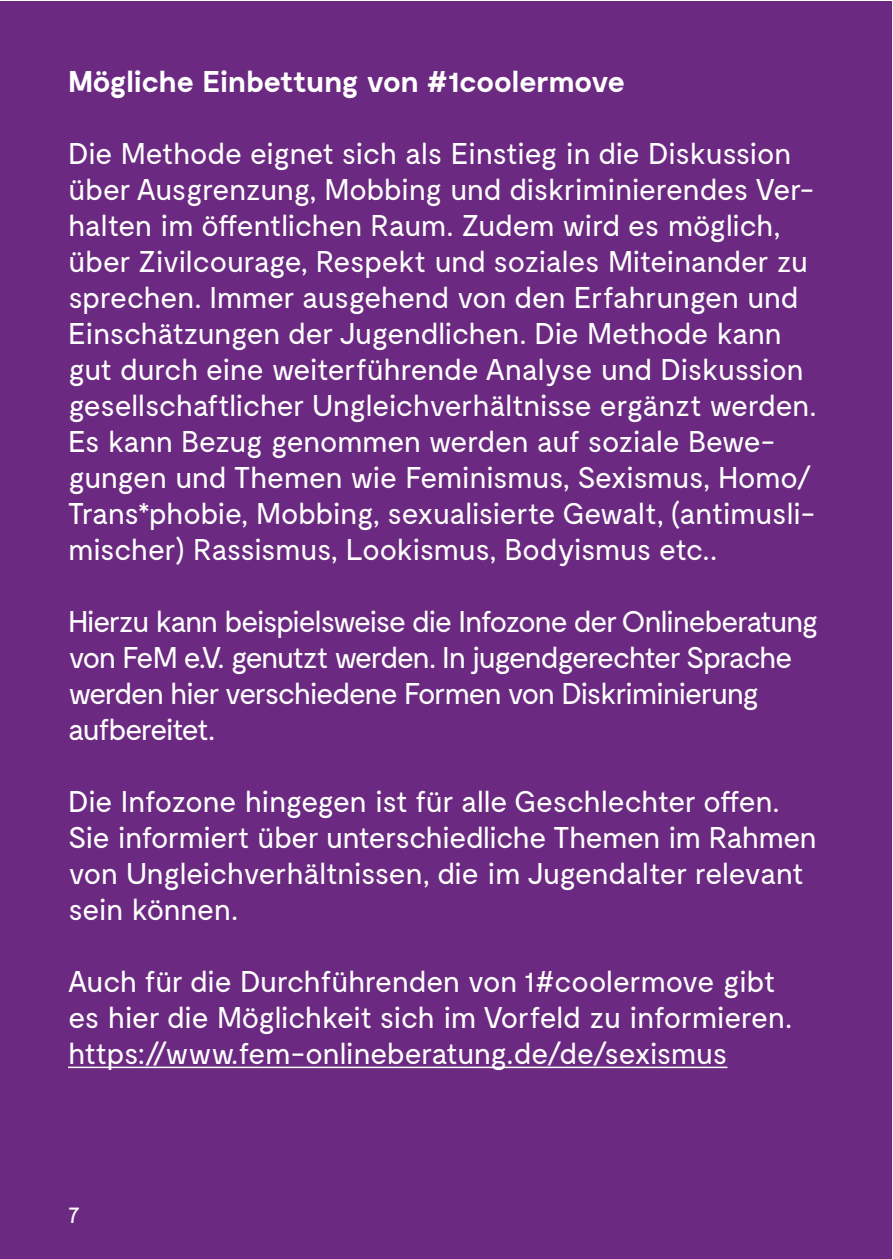
<style>
.page{position:relative;width:893px;height:1259px;background:#fff}
.page>*{position:absolute;margin:0;border:0;box-sizing:border-box;transform-origin:0 0}
.t1{font:30px/36px "Moderat";letter-spacing:-.03em;color:#fff}
.t2{font:30px/36px "Moderat";letter-spacing:-.055em;color:#fff}
.t3{font:700 30px "Moderat";letter-spacing:-.025em;color:#fff}
.t4{font:24px "Moderat";color:#fff}
</style>
<div class="page">
<div style="left:0;top:2px;width:891px;height:1257px;background:#6c2981"></div>
<hr style="left:68px;top:1066px;width:659px;height:2px;background:#fff">
<p class="t3" style="left:68px;top:64px;width:559px">Mögliche Einbettung von #1coolermove</p>
<p class="t1" style="left:68px;top:137px;width:750px">Die Methode eignet sich als Einstieg in die Diskussion über Ausgrenzung, Mobbing und diskriminierendes Ver&shy;halten im öffentlichen Raum. Zudem wird es möglich, über Zivilcourage, Respekt und soziales Miteinander zu sprechen. Immer ausgehend von den Erfahrungen und Einschätzungen der Jugendlichen. Die Methode kann gut durch eine weiterführende Analyse und Diskussion gesellschaftlicher Ungleichverhältnisse ergänzt werden.<br>Es kann Bezug genommen werden auf soziale Bewe&shy;gungen und Themen wie Feminismus, Sexismus, Homo/ Trans*phobie, Mobbing, sexualisierte Gewalt, (antimusli&shy;mischer) Rassismus, Lookismus, Bodyismus etc..</p>
<p class="t2" style="left:68px;top:605px;width:752px">Hierzu kann beispielsweise die Infozone der Onlineberatung von FeM e.V. genutzt werden. In jugendgerechter Sprache werden hier verschiedene Formen von Diskriminierung aufbereitet.</p>
<p class="t1" style="left:68px;top:785px;width:750px">Die Infozone hingegen ist für alle Geschlechter offen.<br>Sie informiert über unterschiedliche Themen im Rahmen von Ungleichverhältnissen, die im Jugendalter relevant sein können.</p>
<p class="t1" style="left:68px;top:965px;width:726px">Auch für die Durchführenden von 1#coolermove gibt es hier die Möglichkeit sich im Vorfeld zu informieren. https://www.fem-onlineberatung.de/de/sexismus</p>
<p class="t4" style="left:68px;top:1201px;width:14px">7</p>
</div>
